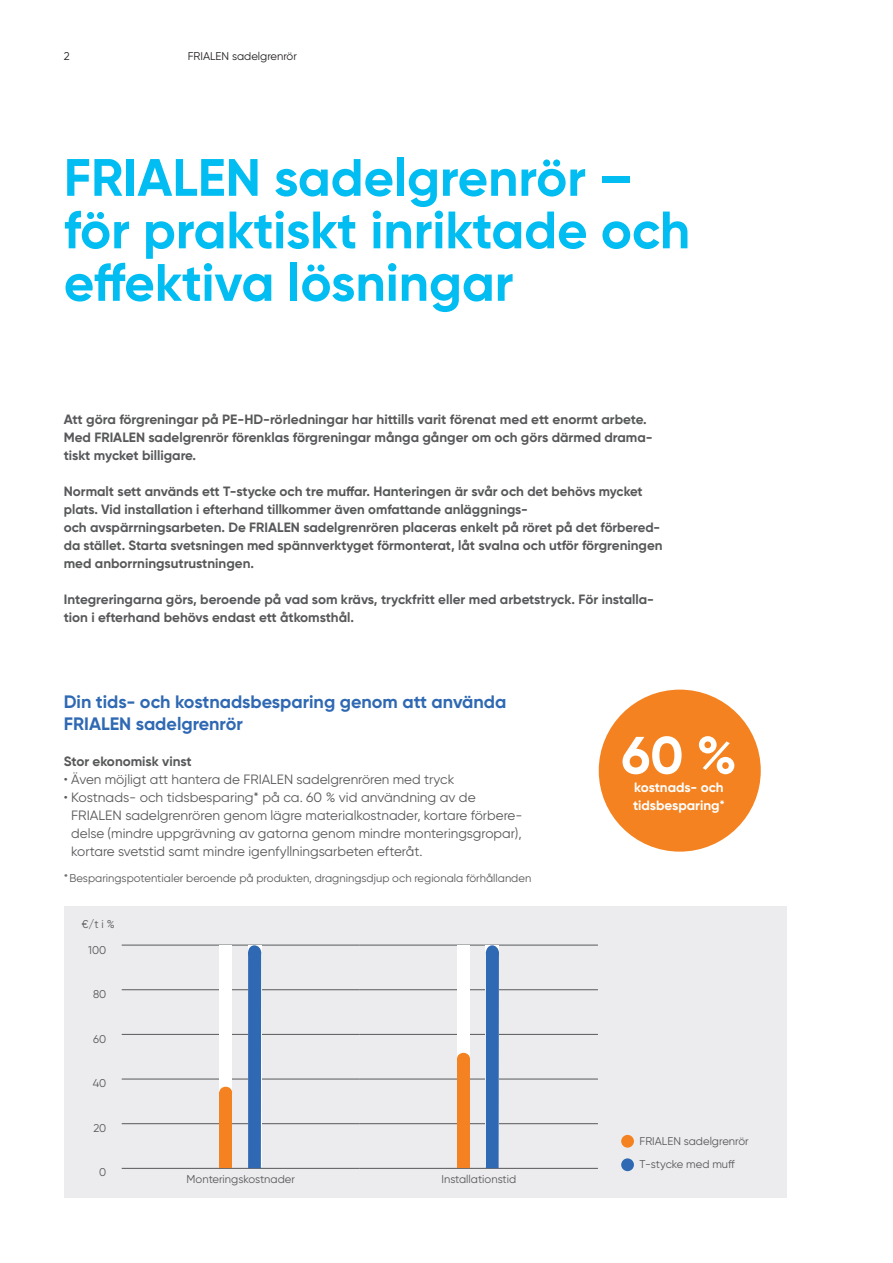
<style>
.page{position:relative;width:893px;height:1263px;background:#fff}
.page>*{position:absolute;margin:0;border:0;box-sizing:border-box;transform-origin:0 0}
.t1{font:700 52.5px/52.5px "Gilroy";color:#01bdf2}
.t2{font:700 52.5px "Gilroy";color:#fff}
.INTRO{font:700 18px/21.6px "Gilroy";color:#2f69b3}
.copy_BOLD{font:700 13.5px/18px "Gilroy";color:#57585a}
.INTRO-2{font:13.5px/18px "Gilroy";color:#57585a}
.t3{font:700 13.5px "Gilroy";color:#fff}
.INTRO-3{font:700 13.5px "Gilroy";color:#57585a}
.Fußnote{font:11.25px "Gilroy";color:#57585a}
.t4{font:11.25px "Gilroy";color:#231f20}
</style>
<div class="page">
<div style="left:599px;top:690px;width:162px;height:162px;background:#f58220;border-radius:50%"></div>
<div style="left:64px;top:906px;width:723px;height:292px;background:#ececee"></div>
<hr style="left:122px;top:945px;width:238px;height:1px;background:#57585a">
<hr style="left:360px;top:945px;width:238px;height:1px;background:#57585a">
<hr style="left:122px;top:989px;width:238px;height:1px;background:#57585a">
<hr style="left:360px;top:989px;width:238px;height:1px;background:#57585a">
<hr style="left:122px;top:1034px;width:238px;height:1px;background:#57585a">
<hr style="left:360px;top:1034px;width:238px;height:1px;background:#57585a">
<hr style="left:122px;top:1079px;width:238px;height:1px;background:#57585a">
<hr style="left:360px;top:1079px;width:238px;height:1px;background:#57585a">
<hr style="left:122px;top:1123px;width:238px;height:1px;background:#57585a">
<hr style="left:360px;top:1123px;width:238px;height:1px;background:#57585a">
<hr style="left:122px;top:1168px;width:238px;height:1px;background:#57585a">
<hr style="left:360px;top:1168px;width:238px;height:1px;background:#57585a">
<div style="left:219px;top:945px;width:13px;height:222px;background:#fff"></div>
<div style="left:219px;top:1092px;width:13px;height:76px;background:#f58220"></div>
<div style="left:219px;top:1087px;width:13px;height:11px;background:#f58220;border-radius:50%"></div>
<div style="left:248px;top:945px;width:13px;height:16px;background:#2f69b3;border-radius:50%"></div>
<div style="left:248px;top:952px;width:13px;height:216px;background:#2f69b3"></div>
<div style="left:457px;top:945px;width:13px;height:222px;background:#fff"></div>
<div style="left:457px;top:1058px;width:13px;height:110px;background:#f58220"></div>
<div style="left:457px;top:1053px;width:13px;height:11px;background:#f58220;border-radius:50%"></div>
<div style="left:486px;top:945px;width:13px;height:16px;background:#2f69b3;border-radius:50%"></div>
<div style="left:486px;top:952px;width:13px;height:216px;background:#2f69b3"></div>
<div style="left:621px;top:1135px;width:13px;height:13px;background:#f58220;border-radius:50%"></div>
<div style="left:621px;top:1158px;width:13px;height:13px;background:#2f69b3;border-radius:50%"></div>
<p class="t4" style="left:64px;top:49px;width:7px">2</p>
<p class="t4" style="left:188px;top:49px;width:111px">FRIALEN sadelgrenrör</p>
<p class="t1" style="left:64px;top:151px;width:628px">FRIALEN sadelgrenrör – för praktiskt inriktade och effektiva lösningar</p>
<p class="copy_BOLD" style="left:64px;top:410px;width:590px">Att göra förgreningar på PE-HD-rörledningar har hittills varit förenat med ett enormt arbete.<br>Med FRIALEN sadelgrenrör förenklas förgreningar många gånger om och görs därmed drama&shy;tiskt mycket billigare.</p>
<p class="copy_BOLD" style="left:64px;top:482px;width:600px">Normalt sett används ett T-stycke och tre muffar. Hanteringen är svår och det behövs mycket plats. Vid installation i efterhand tillkommer även omfattande anläggnings-<br>och avspärrningsarbeten. De FRIALEN sadelgrenrören placeras enkelt på röret på det förbered&shy;da stället. Starta svetsningen med spännverktyget förmonterat, låt svalna och utför förgreningen med anborrningsutrustningen.</p>
<p class="copy_BOLD" style="left:64px;top:590px;width:592px">Integreringarna görs, beroende på vad som krävs, tryckfritt eller med arbetstryck. För installa&shy;tion i efterhand behövs endast ett åtkomsthål.</p>
<p class="INTRO" style="left:64px;top:691px;width:444px">Din tids- och kostnadsbesparing genom att använda<br>FRIALEN sadelgrenrör</p>
<p class="INTRO-3" style="left:64px;top:753px;width:130px">Stor ekonomisk vinst</p>
<p class="INTRO-2" style="left:64px;top:770px;width:392px">• Även möjligt att hantera de FRIALEN sadelgrenrören med tryck</p>
<p class="INTRO-2" style="left:71px;top:788px;width:453px;text-indent:-7px">• Kostnads- och tidsbesparing* på ca. 60 % vid användning av de FRIALEN sadelgrenrören genom lägre materialkostnader, kortare förbere&shy;delse (mindre uppgrävning av gatorna genom mindre monteringsgropar), kortare svetstid samt mindre igenfyllningsarbeten efteråt.</p>
<p class="Fußnote" style="left:64px;top:871px;width:469px">* Besparingspotentialer beroende på produkten, dragningsdjup och regionala förhållanden</p>
<p class="Fußnote" style="left:82px;top:917px;width:34px">€/t i %</p>
<p class="Fußnote" style="left:88px;top:943px;width:20px">100</p>
<p class="Fußnote" style="left:93px;top:987px;width:15px">80</p>
<p class="Fußnote" style="left:93px;top:1032px;width:15px">60</p>
<p class="Fußnote" style="left:93px;top:1076px;width:15px">40</p>
<p class="Fußnote" style="left:93px;top:1121px;width:14px">20</p>
<p class="Fußnote" style="left:99px;top:1166px;width:9px">0</p>
<p class="Fußnote" style="left:187px;top:1172px;width:110px">Monteringskostnader</p>
<p class="Fußnote" style="left:441px;top:1172px;width:76px">Installationstid</p>
<p class="t2" style="left:621px;top:722px;width:117px">60%</p>
<p class="t3" style="left:634px;top:778px;width:91px">kostnads- och</p>
<p class="t3" style="left:633px;top:796px;width:93px">tidsbesparing*</p>
<p class="Fußnote" style="left:640px;top:1134px;width:111px">FRIALEN sadelgrenrör</p>
<p class="Fußnote" style="left:640px;top:1157px;width:97px">T-stycke med muff</p>
</div>
